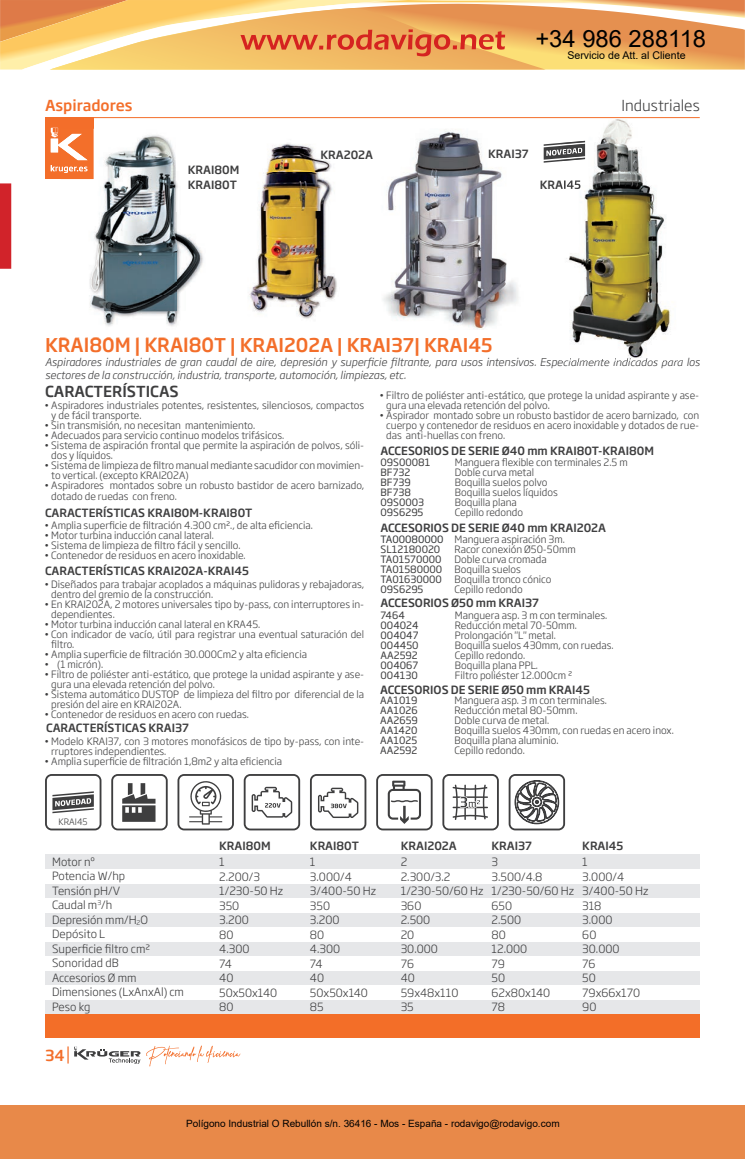
<style>
.page{position:relative;width:745px;height:1159px;background:#fff}
.page>*{position:absolute;margin:0;border:0;box-sizing:border-box;transform-origin:0 0}
.t1{font:23.75px "Arial";color:#000}
.t2{font:500 18.75px "Soho Gothic Pro";color:#f36e2a}
.t3{font:500 15px "Soho Gothic Pro";color:#3e3e3f}
.t4{font:500 15px "Soho Gothic Pro";color:#f36e2a}
.t5{font:300 15px "Soho Gothic Pro";color:#3e3e3f}
.t6{font:300 11.25px/14.5px "Soho Gothic Pro";color:#3e3e3f}
.t7{font:500 11.25px/14.5px "Soho Gothic Pro";color:#3e3e3f}
.t8{font:italic 300 10.62px/12.5px "Soho Gothic Pro";color:#3e3e3f}
.t9{font:10.62px "Arial";color:#000}
.t10{font:300 10px/10px "Soho Gothic Pro";color:#3e3e3f}
.t11{font:10px/10px "Soho Gothic Pro";color:#3e3e3f}
.t12{font:10px "Arial";color:#000}
.t13{font:10px "Soho Gothic Pro";color:#333638}
.t14{font:300 8.75px "Soho Gothic Pro";color:#3e3e3f}
</style>
<div class="page">
<hr style="left:45px;top:117px;width:654px;height:1px;background:#f36e2a">
<div style="left:0;top:183px;width:11px;height:86px;background:#d1232a"></div>
<div style="left:45px;top:118px;width:48px;height:61px;background:#f36e2a"></div>
<svg style="left:67px;top:1045px;width:173px;height:21px"></svg>
<div style="left:45px;top:854px;width:654px;height:15px;background:#e6e7e9"></div>
<div style="left:45px;top:912px;width:654px;height:15px;background:#e6e7e9"></div>
<div style="left:45px;top:883px;width:654px;height:15px;background:#e6e7e9"></div>
<div style="left:45px;top:941px;width:654px;height:15px;background:#e6e7e9"></div>
<div style="left:45px;top:970px;width:654px;height:15px;background:#e6e7e9"></div>
<div style="left:45px;top:999px;width:654px;height:15px;background:#e6e7e9"></div>
<div style="left:45px;top:1014px;width:654px;height:23px;background:#f36e28"></div>
<img style="left:249px;top:143px;width:88px;height:176px">
<img style="left:61px;top:129px;width:154px;height:209px">
<img style="left:61px;top:129px;width:32px;height:50px">
<svg style="left:51px;top:128px;width:37px;height:45px"></svg>
<img style="left:61px;top:134px;width:27px;height:26px">
<img style="left:383px;top:131px;width:136px;height:198px">
<svg style="left:111px;top:774px;width:57px;height:56px"></svg>
<svg style="left:243px;top:774px;width:57px;height:56px"></svg>
<svg style="left:442px;top:774px;width:56px;height:56px"></svg>
<svg style="left:376px;top:774px;width:56px;height:56px"></svg>
<svg style="left:177px;top:774px;width:57px;height:56px"></svg>
<svg style="left:310px;top:774px;width:56px;height:56px"></svg>
<svg style="left:45px;top:774px;width:56px;height:56px"></svg>
<svg style="left:508px;top:774px;width:57px;height:56px"></svg>
<img style="left:566px;top:119px;width:105px;height:239px">
<img style="left:560px;top:358px;width:121px;height:4px">
<img style="left:560px;top:180px;width:20px;height:9px">
<svg style="left:543px;top:141px;width:42px;height:22px"></svg>
<div style="left:0;top:1105px;width:744px;height:54px;background:#e88949"></div>
<svg style="left:0;top:0;width:744px;height:70px;background:#f0b66f"></svg>
<h1 class="t1" style="left:535px;top:22px;width:172px">+34 986 288118</h1>
<h3 class="t4" style="left:45px;top:93px;width:89px">Aspiradores</h3>
<p class="t7" style="left:188px;top:162px;width:53px">KRAI80M<br>KRAI80T</p>
<p class="t7" style="left:320px;top:147px;width:54px">KRA202A</p>
<p class="t9" style="left:567px;top:48px;width:120px">Servicio de Att. al Cliente</p>
<p class="t7" style="left:488px;top:146px;width:42px">KRAI37</p>
<p class="t7" style="left:539px;top:177px;width:43px">KRAI45</p>
<h3 class="t5" style="left:621px;top:93px;width:80px">Industriales</h3>
<h2 class="t2" style="left:45px;top:330px;width:449px">KRAI80M | KRAI80T | KRAI202A | KRAI37| KRAI45</h2>
<p class="t8" style="left:45px;top:355px;width:656px">Aspiradores industriales de gran caudal de aire, depresión y superficie filtrante, para usos intensivos. Especialmente indicados para los sectores de la construcción, industria, transporte, automoción, limpiezas, etc.</p>
<p class="t10" style="left:51px;top:400px;width:314px;text-indent:-7px">• Aspiradores industriales potentes, resistentes, silenciosos, compactos y de fácil transporte.</p>
<p class="t10" style="left:44px;top:420px;width:213px">• Sin transmisión, no necesitan mantenimiento.</p>
<p class="t10" style="left:44px;top:430px;width:241px">• Adecuados para servicio continuo modelos trifásicos.</p>
<p class="t10" style="left:51px;top:440px;width:314px;text-indent:-7px">• Sistema de aspiración frontal que permite la aspiración de polvos, sóli&shy;dos y líquidos.</p>
<p class="t10" style="left:51px;top:460px;width:314px;text-indent:-7px">• Sistema de limpieza de filtro manual mediante sacudidor con movimien&shy;to vertical. (excepto KRAI202A)</p>
<p class="t10" style="left:51px;top:479px;width:314px;line-height:10.6px;text-indent:-7px">• Aspiradores montados sobre un robusto bastidor de acero barnizado, dotado de ruedas con freno.</p>
<p class="t10" style="left:44px;top:520px;width:270px">• Amplia superficie de filtración 4.300 cm₂., de alta eficiencia.</p>
<p class="t10" style="left:44px;top:530px;width:171px">• Motor turbina inducción canal lateral.</p>
<p class="t10" style="left:44px;top:540px;width:198px">• Sistema de limpieza de filtro fácil y sencillo.</p>
<p class="t10" style="left:44px;top:550px;width:203px">• Contenedor de residuos en acero inoxidable.</p>
<p class="t10" style="left:51px;top:578px;width:314px;text-indent:-7px">• Diseñados para trabajar acoplados a máquinas pulidoras y rebajadoras, dentro del gremio de la construcción.</p>
<p class="t10" style="left:51px;top:598px;width:314px;text-indent:-7px">• En KRAI202A, 2 motores universales tipo by-pass, con interruptores in&shy;dependientes.</p>
<p class="t10" style="left:44px;top:618px;width:217px">• Motor turbina inducción canal lateral en KRA45.</p>
<p class="t10" style="left:51px;top:628px;width:314px;text-indent:-7px">• Con indicador de vacío, útil para registrar una eventual saturación del filtro.</p>
<p class="t10" style="left:44px;top:648px;width:264px">• Amplia superficie de filtración 30.000Cm2 y alta eficiencia</p>
<p class="t10" style="left:44px;top:658px;width:60px">• (1 micrón).</p>
<p class="t10" style="left:51px;top:668px;width:314px;text-indent:-7px">• Filtro de poliéster anti-estático, que protege la unidad aspirante y ase&shy;gura una elevada retención del polvo.</p>
<p class="t10" style="left:51px;top:688px;width:314px;text-indent:-7px">• Sistema automático DUSTOP de limpieza del filtro por diferencial de la presión del aire en KRAI202A.</p>
<p class="t10" style="left:44px;top:708px;width:206px">• Contenedor de residuos en acero con ruedas.</p>
<p class="t10" style="left:51px;top:735px;width:314px;text-indent:-7px">• Modelo KRAI37, con 3 motores monofásicos de tipo by-pass, con inte&shy;rruptores independientes.</p>
<p class="t10" style="left:44px;top:755px;width:239px">• Amplia superficie de filtración 1,8m2 y alta eficiencia</p>
<h3 class="t3" style="left:45px;top:380px;width:135px">CARACTERÍSTICAS</h3>
<p class="t10" style="left:386px;top:390px;width:314px;text-indent:-7px">• Filtro de poliéster anti-estático, que protege la unidad aspirante y ase&shy;gura una elevada retención del polvo.</p>
<p class="t10" style="left:386px;top:410px;width:314px;text-align:justify;text-indent:-7px">• Aspirador montado sobre un robusto bastidor de acero barnizado, con cuerpo y contenedor de residuos en acero inoxidable y dotados de rue&shy;das anti-huellas con freno.</p>
<p class="t7" style="left:380px;top:442px;width:275px">ACCESORIOS DE SERIE Ø40 mm KRAI80T-KRAI80M</p>
<p class="t10" style="left:454px;top:457px;width:174px">Manguera flexible con terminales 2.5 m<br>Doble curva metal<br>Boquilla suelos polvo<br>Boquilla suelos líquidos<br>Boquilla plana<br>Cepillo redondo</p>
<p class="t11" style="left:380px;top:457px;width:51px">09S00081<br>BF732<br>BF739<br>BF738<br>09S0003<br>09S6295</p>
<p class="t7" style="left:45px;top:504px;width:209px">CARACTERÍSTICAS KRAI80M-KRAI80T</p>
<p class="t7" style="left:380px;top:519px;width:227px">ACCESORIOS DE SERIE Ø40 mm KRAI202A</p>
<p class="t10" style="left:454px;top:533px;width:123px">Manguera aspiración 3m.<br>Racor conexión Ø50-50mm<br>Doble curva cromada<br>Boquilla suelos<br>Boquilla tronco cónico<br>Cepillo redondo</p>
<p class="t10" style="left:454px;top:609px;width:160px">Manguera asp. 3 m con terminales.<br>Reducción metal 70-50mm.<br>Prolongación "L" metal.<br>Boquilla suelos 430mm, con ruedas.<br>Cepillo redondo.<br>Boquilla plana PPL.<br>Filtro poliéster 12.000cm ²</p>
<p class="t10" style="left:454px;top:694px;width:221px">Manguera asp. 3 m con terminales.<br>Reducción metal 80-50mm.<br>Doble curva de metal.<br>Boquilla suelos 430mm, con ruedas en acero inox.<br>Boquilla plana aluminio.<br>Cepillo redondo.</p>
<p class="t13" style="left:380px;top:531px;width:65px">TA00080000</p>
<p class="t11" style="left:380px;top:544px;width:63px">SL12180020<br>TA01570000<br>TA01580000<br>TA01630000<br>09S6295</p>
<p class="t11" style="left:380px;top:609px;width:40px">7464<br>004024<br>004047<br>004450<br>AA2592<br>004067<br>004130</p>
<p class="t11" style="left:380px;top:694px;width:39px;text-align:justify">AA1019<br>AA1026<br>AA2659<br>AA1420<br>AA1025<br>AA2592</p>
<p class="t7" style="left:45px;top:563px;width:205px">CARACTERÍSTICAS KRAI202A-KRAI45</p>
<p class="t7" style="left:380px;top:595px;width:160px">ACCESORIOS Ø50 mm KRAI37</p>
<p class="t7" style="left:380px;top:681px;width:211px">ACCESORIOS DE SERIE Ø50 mm KRAI45</p>
<p class="t7" style="left:46px;top:720px;width:144px">CARACTERÍSTICAS KRAI37</p>
<p class="t14" style="left:59px;top:815px;width:31px">KRAI45</p>
<p class="t7" style="left:219px;top:837px;width:53px">KRAI80M</p>
<p class="t7" style="left:310px;top:837px;width:51px">KRAI80T</p>
<p class="t7" style="left:400px;top:837px;width:58px">KRAI202A</p>
<p class="t7" style="left:491px;top:837px;width:42px">KRAI37</p>
<p class="t7" style="left:582px;top:837px;width:43px">KRAI45</p>
<p class="t6" style="left:52px;top:853px;width:133px">Motor nº<br>Potencia W/hp<br>Tensión pH/V<br>Caudal m<sup>3</sup>/h<br>Depresión mm/H<sub>2</sub>O<br>Depósito L<br>Superficie filtro cm₂<br>Sonoridad dB<br>Accesorios Ø mm<br>Dimensiones (LxAnxAl) cm<br>Peso kg</p>
<p class="t6" style="left:219px;top:854px;width:66px">1<br>2.200/3<br>1/230-50 Hz<br>350<br>3.200<br>80<br>4.300<br>74<br>40<br>50x50x140<br>80</p>
<p class="t6" style="left:310px;top:854px;width:68px">1<br>3.000/4<br>3/400-50 Hz<br>350<br>3.200<br>80<br>4.300<br>74<br>40<br>50x50x140<br>85</p>
<p class="t6" style="left:400px;top:854px;width:84px">2<br>2.300/3.2<br>1/230-50/60 Hz<br>360<br>2.500<br>20<br>30.000<br>76<br>40<br>59x48x110<br>35</p>
<p class="t6" style="left:491px;top:854px;width:84px">3<br>3.500/4.8<br>1/230-50/60 Hz<br>650<br>2.500<br>80<br>12.000<br>79<br>50<br>62x80x140<br>78</p>
<p class="t6" style="left:582px;top:854px;width:68px">1<br>3.000/4<br>3/400-50 Hz<br>318<br>3.000<br>60<br>30.000<br>76<br>50<br>79x66x170<br>90</p>
<h3 class="t4" style="left:45px;top:1043px;width:21px">34</h3>
<p class="t12" style="left:186px;top:1117px;width:375px">Polígono Industrial O Rebullón s/n. 36416 - Mos - España - rodavigo@rodavigo.com</p>
</div>
